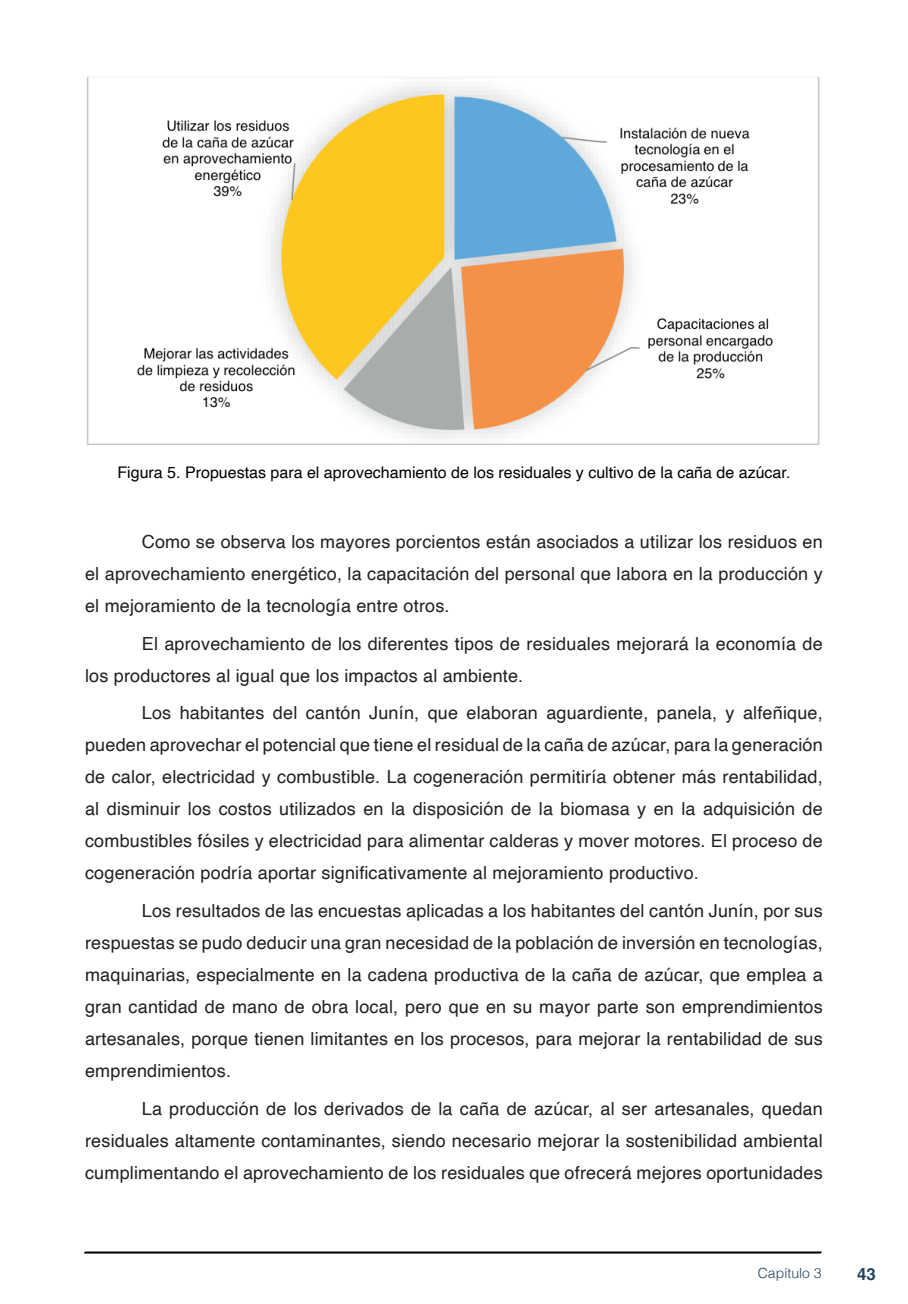
<style>
.page{position:relative;width:908px;height:1304px;background:#fff}
.page>*{position:absolute;margin:0;border:0;box-sizing:border-box;transform-origin:0 0}
.t1{font:18px/32px "Helvetica";letter-spacing:.01em;color:#231f20;text-align:justify}
.t2{font:700 16.8px "Helvetica";color:#23445f}
.t3{font:16px "Helvetica";color:#000}
.t4{font:300 14px "Helvetica";color:#23445f}
</style>
<div class="page">
<svg style="left:84px;top:1251px;width:737px;height:3px"></svg>
<img style="left:86px;top:76px;width:734px;height:369px">
<p class="t3" style="left:117px;top:460px;width:674px">Figura 5. Propuestas para el aprovechamiento de los residuales y cultivo de la caña de azúcar.</p>
<p class="t1" style="left:85px;top:526px;width:738px;text-indent:57px">Como se observa los mayores porcientos están asociados a utilizar los residuos en el aprovechamiento energético, la capacitación del personal que labora en la producción y el mejoramiento de la tecnología entre otros.</p>
<p class="t1" style="left:85px;top:628px;width:738px;text-indent:57px">El aprovechamiento de los diferentes tipos de residuales mejorará la economía de los productores al igual que los impactos al ambiente.</p>
<p class="t1" style="left:85px;top:698px;width:738px;text-indent:57px">Los habitantes del cantón Junín, que elaboran aguardiente, panela, y alfeñique, pueden aprovechar el potencial que tiene el residual de la caña de azúcar, para la generación de calor, electricidad y combustible. La cogeneración permitiría obtener más rentabilidad, al disminuir los costos utilizados en la disposición de la biomasa y en la adquisición de combustibles fósiles y electricidad para alimentar calderas y mover motores. El proceso de cogeneración podría aportar significativamente al mejoramiento productivo.</p>
<p class="t1" style="left:85px;top:895px;width:738px;text-indent:57px">Los resultados de las encuestas aplicadas a los habitantes del cantón Junín, por sus respuestas se pudo deducir una gran necesidad de la población de inversión en tecnologías, maquinarias, especialmente en la cadena productiva de la caña de azúcar, que emplea a gran cantidad de mano de obra local, pero que en su mayor parte son emprendimientos artesanales, porque tienen limitantes en los procesos, para mejorar la rentabilidad de sus emprendimientos.</p>
<p class="t1" style="left:85px;top:1093px;width:738px;text-indent:57px">La producción de los derivados de la caña de azúcar, al ser artesanales, quedan residuales altamente contaminantes, siendo necesario mejorar la sostenibilidad ambiental cumplimentando el aprovechamiento de los residuales que ofrecerá mejores oportunidades</p>
<p class="t4" style="left:757px;top:1261px;width:65px">Capítulo 3</p>
<p class="t2" style="left:856px;top:1264px;width:20px">43</p>
</div>
